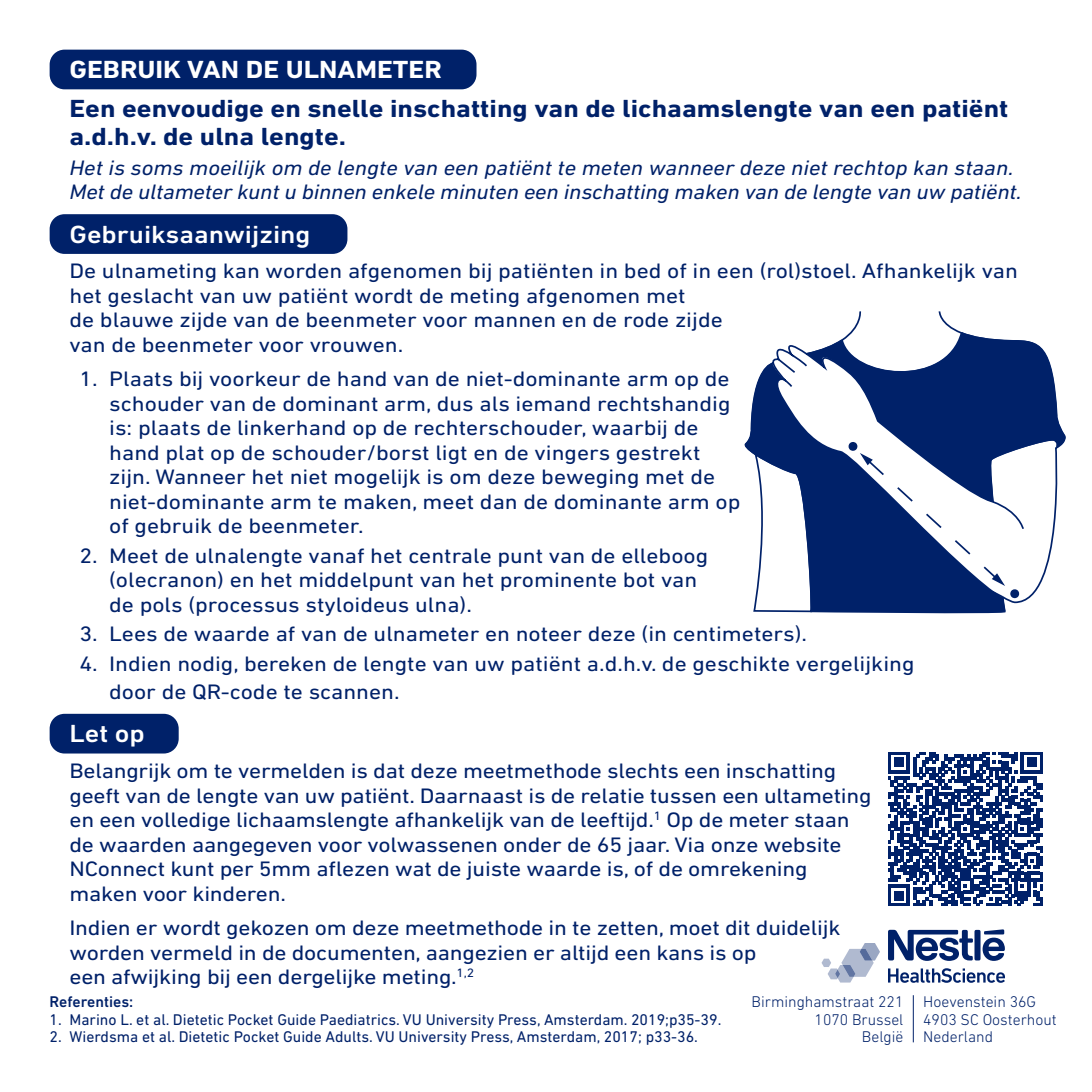
<style>
.page{position:relative;width:1092px;height:1092px;background:#fff}
.page>*{position:absolute;margin:0;border:0;box-sizing:border-box;transform-origin:0 0}
.t1{font:700 25.2px/28px "DIN Next LT Pro";color:#002169;scale:1.11 1}
.t2{font:500 25.2px "DIN Next LT Pro";color:#fff;scale:1.11 1}
.t3{font:700 25.2px "DIN Next LT Pro";color:#fff;scale:1.11 1}
.t4{font:21.35px/24.5px "DIN Next LT Pro";color:#002169;scale:1.11 1}
.t5{font:italic 21.35px/24.5px "DIN Next LT Pro";letter-spacing:-.01em;color:#002169;scale:1.11 1}
.t6{font:15.75px "DIN Next LT Pro";color:#002169}
.t7{font:300 15.75px/17.5px "DIN Next LT Pro";color:#002169;text-align:right}
.t8{font:500 15.75px "DIN Next LT Pro";color:#002169}
</style>
<div class="page">
<div style="left:50px;top:50px;width:426px;height:39px;background:#002169;border-radius:15px"></div>
<div style="left:50px;top:214px;width:297px;height:40px;background:#002169;border-radius:15px"></div>
<div style="left:50px;top:713px;width:129px;height:40px;background:#002169;border-radius:15px"></div>
<svg style="left:888px;top:968px;width:116px;height:14px"></svg>
<svg style="left:888px;top:929px;width:116px;height:31px"></svg>
<svg style="left:821px;top:943px;width:58px;height:39px"></svg>
<svg style="left:888px;top:752px;width:154px;height:153px"></svg>
<hr style="left:912px;top:995px;width:1px;height:47px;background:#002169">
<svg style="left:744px;top:345px;width:262px;height:269px"></svg>
<svg style="left:805px;top:311px;width:261px;height:293px"></svg>
<p class="t3" style="left:69px;top:55px;width:337px">GEBRUIK VAN DE ULNAMETER</p>
<p class="t1" style="left:69px;top:95px;width:847px">Een eenvoudige en snelle inschatting van de lichaamslengte van een patiënt a.d.h.v. de ulna lengte.</p>
<p class="t5" style="left:69px;top:155px;width:859px">Het is soms moeilijk om de lengte van een patiënt te meten wanneer deze niet rechtop kan staan.<br>Met de ultameter kunt u binnen enkele minuten een inschatting maken van de lengte van uw patiënt.</p>
<p class="t2" style="left:69px;top:219px;width:219px">Gebruiksaanwijzing</p>
<p class="t4" style="left:69px;top:258px;width:856px">De ulnameting kan worden afgenomen bij patiënten in bed of in een (rol)stoel. Afhankelijk van het geslacht van uw patiënt wordt de meting afgenomen met<br>de blauwe zijde van de beenmeter voor mannen en de rode zijde<br>van de beenmeter voor vrouwen.</p>
<p class="t4" style="left:109px;top:366px;width:570px;text-indent:-30px">1. Plaats bij voorkeur de hand van de niet-dominante arm op de schouder van de dominant arm, dus als iemand rechtshandig is: plaats de linkerhand op de rechterschouder, waarbij de hand plat op de schouder/borst ligt en de vingers gestrekt zijn. Wanneer het niet mogelijk is om deze beweging met de niet-dominante arm te maken, meet dan de dominante arm op of gebruik de beenmeter.</p>
<p class="t4" style="left:109px;top:543px;width:541px;text-indent:-30px">2. Meet de ulnalengte vanaf het centrale punt van de elleboog (olecranon) en het middelpunt van het prominente bot van de pols (processus styloideus ulna).</p>
<p class="t4" style="left:79px;top:621px;width:657px">3. Lees de waarde af van de ulnameter en noteer deze (in centimeters).</p>
<p class="t4" style="left:109px;top:649px;width:727px;line-height:28px;text-indent:-30px">4. Indien nodig, bereken de lengte van uw patiënt a.d.h.v. de geschikte vergelijking door de QR-code te scannen.</p>
<p class="t2" style="left:69px;top:719px;width:69px">Let op</p>
<p class="t4" style="left:69px;top:758px;width:724px">Belangrijk om te vermelden is dat deze meetmethode slechts een inschatting geeft van de lengte van uw patiënt. Daarnaast is de relatie tussen een ultameting en een volledige lichaamslengte afhankelijk van de leeftijd.<sup>1</sup> Op de meter staan de waarden aangegeven voor volwassenen onder de 65 jaar. Via onze website NConnect kunt per 5mm aflezen wat de juiste waarde is, of de omrekening maken voor kinderen.</p>
<p class="t4" style="left:69px;top:915px;width:696px">Indien er wordt gekozen om deze meetmethode in te zetten, moet dit duidelijk worden vermeld in de documenten, aangezien er altijd een kans is op<br>een afwijking bij een dergelijke meting.<sup>1,2</sup></p>
<p class="t8" style="left:50px;top:992px;width:85px">Referenties:</p>
<p class="t6" style="left:50px;top:1010px;width:673px">1. Marino L. et al. Dietetic Pocket Guide Paediatrics. VU University Press, Amsterdam. 2019;p35-39.</p>
<p class="t6" style="left:50px;top:1027px;width:649px">2. Wierdsma et al. Dietetic Pocket Guide Adults. VU University Press, Amsterdam, 2017; p33-36.</p>
<p class="t7" style="left:751px;top:992px;width:153px">Birminghamstraat 221<br>1070 Brussel<br>België</p>
<p class="t7" style="left:923px;top:992px;width:135px;text-align:left">Hoevenstein 36G<br>4903 SC Oosterhout<br>Nederland</p>
</div>
